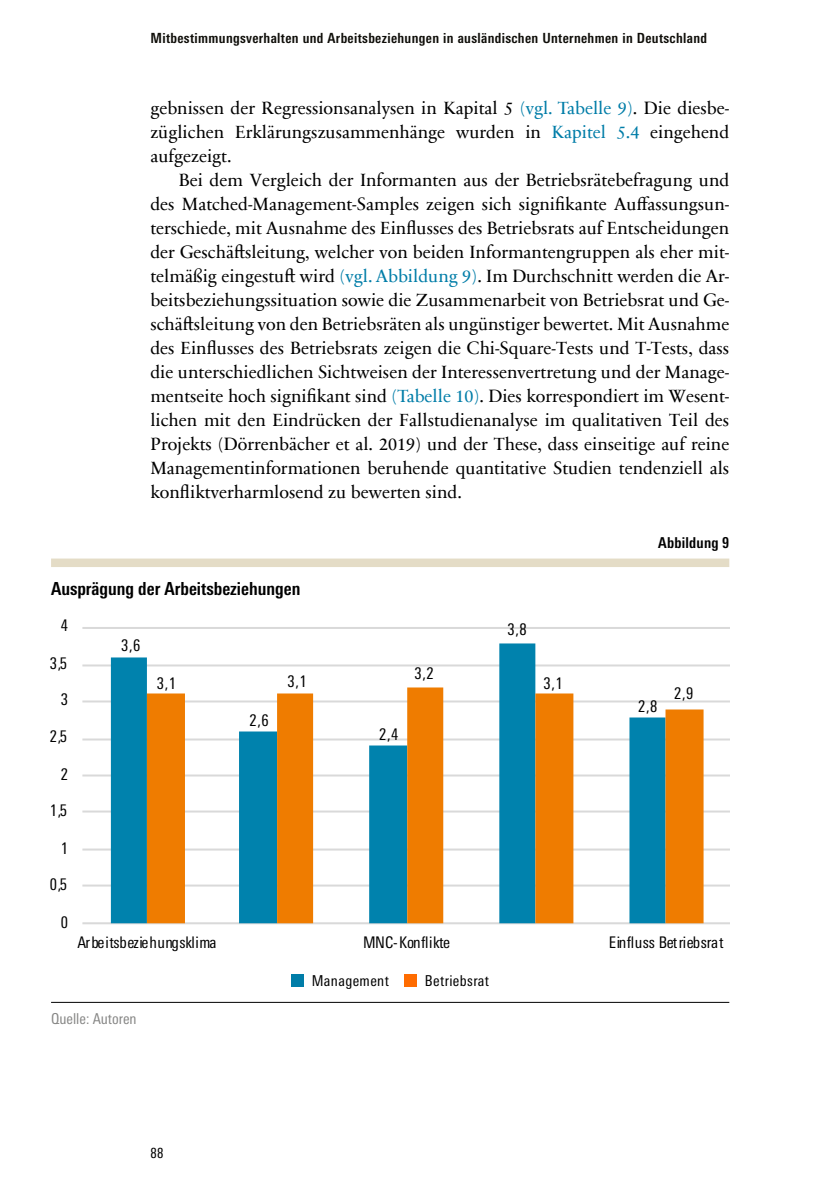
<style>
.page{position:relative;width:840px;height:1191px;background:#fff}
.page>*{position:absolute;margin:0;border:0;box-sizing:border-box;transform-origin:0 0}
.t1{font:18px/24px "Sabon Next Com";color:#000;text-align:justify}
.t2{font:700 condensed 18px "Univers Next Pro";color:#000}
.t3{font:condensed 16px "Univers Next Pro";letter-spacing:-.005em;color:#000}
.t4{font:condensed 16px "Univers Next Pro";letter-spacing:.03em;color:#000}
.t5{font:condensed 15px "Univers Next Pro";letter-spacing:.025em;color:#000}
.t6{font:condensed 15px "Univers Next Pro";color:#878786}
.t7{font:700 condensed 15px "Univers Next Pro";letter-spacing:.015em;color:#000}
.t8{font:700 condensed 14px "Univers Next Pro";letter-spacing:.025em;color:#0f0e09}
.t9{font:condensed 14px "Univers Next Pro";color:#000}
.s1{color:#007da8}
</style>
<div class="page">
<div style="left:51px;top:558px;width:678px;height:9px;background:#e4dcc6"></div>
<hr style="left:51px;top:1002px;width:678px;height:1px;background:#000">
<div style="left:291px;top:974px;width:12px;height:12px;background:#007da8"></div>
<div style="left:404px;top:974px;width:12px;height:12px;background:#ff6c00"></div>
<svg style="left:82px;top:627px;width:647px;height:298px"></svg>
<p class="t8" style="left:150px;top:30px;width:558px">Mitbestimmungsverhalten und Arbeitsbeziehungen in ausländischen Unternehmen in Deutschland</p>
<p class="t1" style="left:150px;top:95px;width:580px">gebnissen der Regressionsanalysen in Kapital 5 <span class="s1">(vgl. Tabelle 9)</span>. Die diesbe&shy;züglichen Erklärungszusammenhänge wurden in <span class="s1">Kapitel 5.4</span> eingehend aufgezeigt.</p>
<p class="t1" style="left:150px;top:167px;width:580px;text-indent:28px">Bei dem Vergleich der Informanten aus der Betriebsrätebefragung und des Matched-Management-Samples zeigen sich signifikante Auffassungsun&shy;terschiede, mit Ausnahme des Einflusses des Betriebsrats auf Entscheidungen der Geschäftsleitung, welcher von beiden Informantengruppen als eher mit&shy;telmäßig eingestuft wird <span class="s1">(vgl. Abbildung 9)</span>. Im Durchschnitt werden die Ar&shy;beitsbeziehungssituation sowie die Zusammenarbeit von Betriebsrat und Ge&shy;schäftsleitung von den Betriebsräten als ungünstiger bewertet. Mit Ausnahme des Einflusses des Betriebsrats zeigen die Chi-Square-Tests und T-Tests, dass die unterschiedlichen Sichtweisen der Interessenvertretung und der Manage&shy;mentseite hoch signifikant sind <span class="s1">(Tabelle 10)</span>. Dies korrespondiert im Wesent&shy;lichen mit den Eindrücken der Fallstudienanalyse im qualitativen Teil des Projekts (Dörrenbächer et al. 2019) und der These, dass einseitige auf reine Managementinformationen beruhende quantitative Studien tendenziell als konfliktverharmlosend zu bewerten sind.</p>
<p class="t7" style="left:657px;top:534px;width:73px">Abbildung 9</p>
<p class="t2" style="left:51px;top:578px;width:251px">Ausprägung der Arbeitsbeziehungen</p>
<p class="t3" style="left:61px;top:616px;width:9px">4</p>
<p class="t3" style="left:50px;top:654px;width:19px">3,5</p>
<p class="t3" style="left:61px;top:690px;width:9px">3</p>
<p class="t3" style="left:50px;top:726px;width:19px">2,5</p>
<p class="t3" style="left:61px;top:764px;width:9px">2</p>
<p class="t3" style="left:50px;top:800px;width:19px">1,5</p>
<p class="t3" style="left:61px;top:838px;width:9px">1</p>
<p class="t3" style="left:50px;top:874px;width:19px">0,5</p>
<p class="t3" style="left:61px;top:912px;width:9px">0</p>
<p class="t3" style="left:121px;top:636px;width:21px">3,6</p>
<p class="t3" style="left:157px;top:674px;width:21px">3,1</p>
<p class="t3" style="left:287px;top:672px;width:21px">3,1</p>
<p class="t3" style="left:249px;top:710px;width:21px">2,6</p>
<p class="t3" style="left:414px;top:664px;width:21px">3,2</p>
<p class="t3" style="left:379px;top:724px;width:21px">2,4</p>
<p class="t3" style="left:507px;top:620px;width:21px">3,8</p>
<p class="t3" style="left:543px;top:674px;width:21px">3,1</p>
<p class="t3" style="left:637px;top:696px;width:21px">2,8</p>
<p class="t3" style="left:673px;top:684px;width:21px">2,9</p>
<p class="t4" style="left:77px;top:932px;width:141px">Arbeitsbeziehungsklima</p>
<p class="t3" style="left:363px;top:932px;width:88px">MNC-Konflikte</p>
<p class="t3" style="left:608px;top:932px;width:116px">Einfluss Betriebsrat</p>
<p class="t5" style="left:311px;top:972px;width:79px">Management</p>
<p class="t5" style="left:424px;top:972px;width:65px">Betriebsrat</p>
<p class="t6" style="left:51px;top:1010px;width:87px">Quelle: Autoren</p>
<p class="t9" style="left:150px;top:1145px;width:15px">88</p>
</div>
